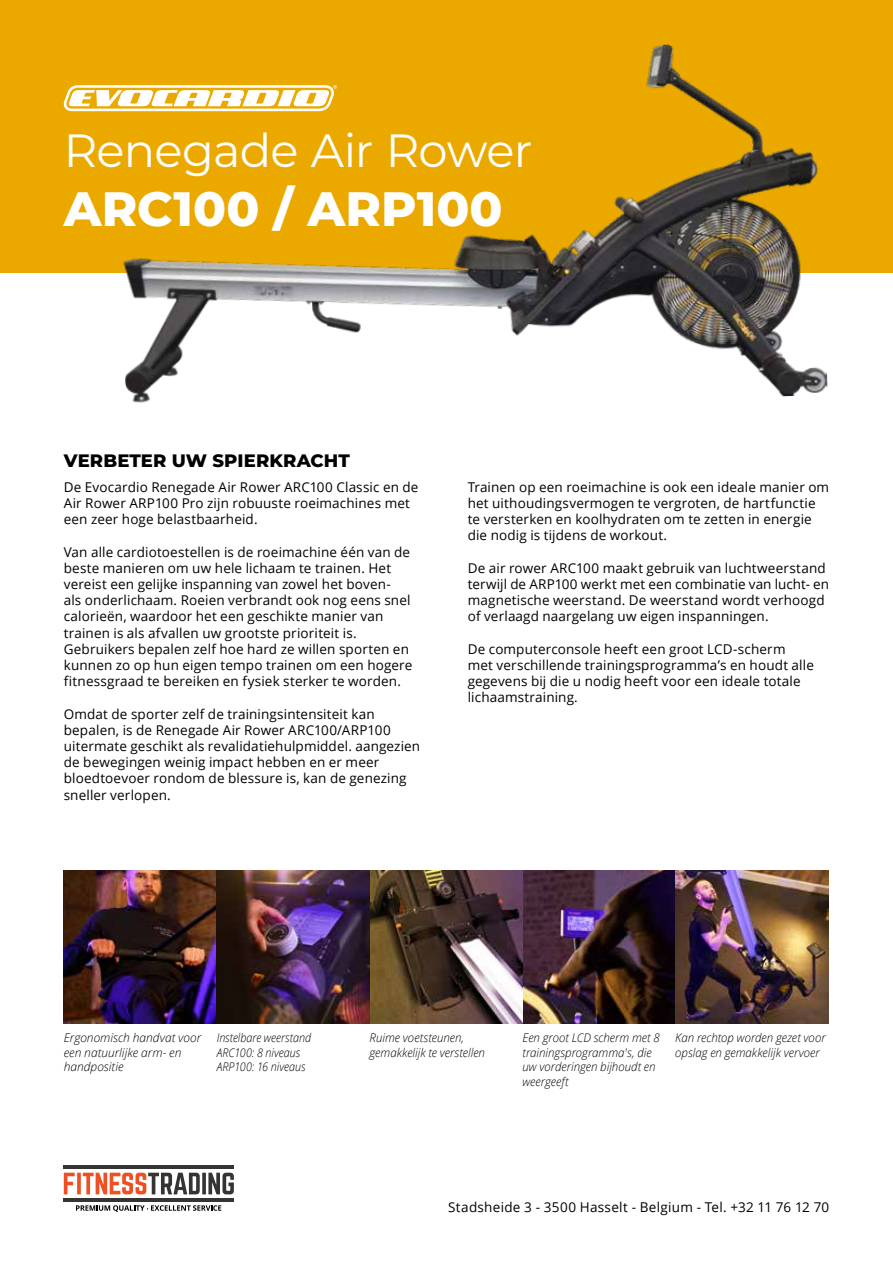
<style>
.page{position:relative;width:893px;height:1263px;background:#fff}
.page>*{position:absolute;margin:0;border:0;box-sizing:border-box;transform-origin:0 0}
.t1{font:800 48.15px "Montserrat";letter-spacing:.005em;color:#fff}
.t2{font:46.5px "Montserrat";letter-spacing:-.02em;color:#fff}
.t3{font:800 18px "Montserrat";letter-spacing:.005em;color:#000}
.t4{font:13.5px/16.2px "Open Sans";letter-spacing:.01em;color:#000}
.t5{font:italic 300 12px/14.4px "Open Sans";color:#000;scale:.96 1}
.t6{font:italic 300 12px/14.4px "Open Sans";color:#000}
.t7{font:italic 300 12px/14.4px "Open Sans";color:#000;scale:.9 1}
</style>
<div class="page">
<div style="left:0;top:0;width:893px;height:272px;background:#eba900"></div>
<svg style="left:64px;top:85px;width:50px;height:26px"></svg>
<img style="left:114px;top:44px;width:714px;height:359px">
<img style="left:64px;top:871px;width:764px;height:152px">
<svg style="left:64px;top:1173px;width:11px;height:21px"></svg>
<svg style="left:77px;top:1173px;width:4px;height:21px"></svg>
<svg style="left:83px;top:1173px;width:117px;height:21px"></svg>
<svg style="left:202px;top:1173px;width:4px;height:21px"></svg>
<svg style="left:208px;top:1173px;width:26px;height:21px"></svg>
<hr style="left:64px;top:1165px;width:170px;height:4px;background:#343433">
<hr style="left:64px;top:1198px;width:170px;height:4px;background:#343433">
<svg style="left:76px;top:1205px;width:145px;height:7px"></svg>
<h2 class="t2" style="left:64px;top:119px;width:470px">Renegade Air Rower</h2>
<h1 class="t1" style="left:64px;top:174px;width:440px">ARC100 / ARP100</h1>
<h3 class="t3" style="left:64px;top:447px;width:287px">VERBETER UW SPIERKRACHT</h3>
<p class="t4" style="left:64px;top:478px;width:356px">De Evocardio Renegade Air Rower ARC100 Classic en de<br>Air Rower ARP100 Pro zijn robuuste roeimachines met een zeer hoge belastbaarheid.</p>
<p class="t4" style="left:64px;top:543px;width:350px">Van alle cardiotoestellen is de roeimachine één van de beste manieren om uw hele lichaam te trainen. Het vereist een gelijke inspanning van zowel het boven-<br>als onderlichaam. Roeien verbrandt ook nog eens snel calorieën, waardoor het een geschikte manier van trainen is als afvallen uw grootste prioriteit is.<br>Gebruikers bepalen zelf hoe hard ze willen sporten en kunnen zo op hun eigen tempo trainen om een hogere fitnessgraad te bereiken en fysiek sterker te worden.</p>
<p class="t4" style="left:64px;top:705px;width:358px">Omdat de sporter zelf de trainingsintensiteit kan bepalen, is de Renegade Air Rower ARC100/ARP100 uitermate geschikt als revalidatiehulpmiddel. aangezien de bewegingen weinig impact hebben en er meer bloedtoevoer rondom de blessure is, kan de genezing sneller verlopen.</p>
<p class="t4" style="left:468px;top:478px;width:363px">Trainen op een roeimachine is ook een ideale manier om het uithoudingsvermogen te vergroten, de hartfunctie te versterken en koolhydraten om te zetten in energie die nodig is tijdens de workout.</p>
<p class="t4" style="left:468px;top:559px;width:363px">De air rower ARC100 maakt gebruik van luchtweerstand terwijl de ARP100 werkt met een combinatie van lucht- en magnetische weerstand. De weerstand wordt verhoogd of verlaagd naargelang uw eigen inspanningen.</p>
<p class="t4" style="left:468px;top:640px;width:348px">De computerconsole heeft een groot LCD-scherm met verschillende trainingsprogramma’s en houdt alle gegevens bij die u nodig heeft voor een ideale totale lichaamstraining.</p>
<p class="t6" style="left:64px;top:1030px;width:139px">Ergonomisch handvat voor een natuurlijke arm- en handpositie</p>
<p class="t7" style="left:217px;top:1030px;width:106px">Instelbare weerstand<br>ARC100: 8 niveaus<br>ARP100: 16 niveaus</p>
<p class="t5" style="left:522px;top:1030px;width:145px">Een groot LCD scherm met 8 trainingsprogramma's, die uw vorderingen bijhoudt en weergeeft</p>
<p class="t5" style="left:370px;top:1030px;width:122px">Ruime voetsteunen, gemakkelijk te verstellen</p>
<p class="t5" style="left:675px;top:1030px;width:158px">Kan rechtop worden gezet voor opslag en gemakkelijk vervoer</p>
<p class="t4" style="left:448px;top:1198px;width:382px">Stadsheide 3 - 3500 Hasselt - Belgium - Tel. +32 11 76 12 70</p>
</div>
